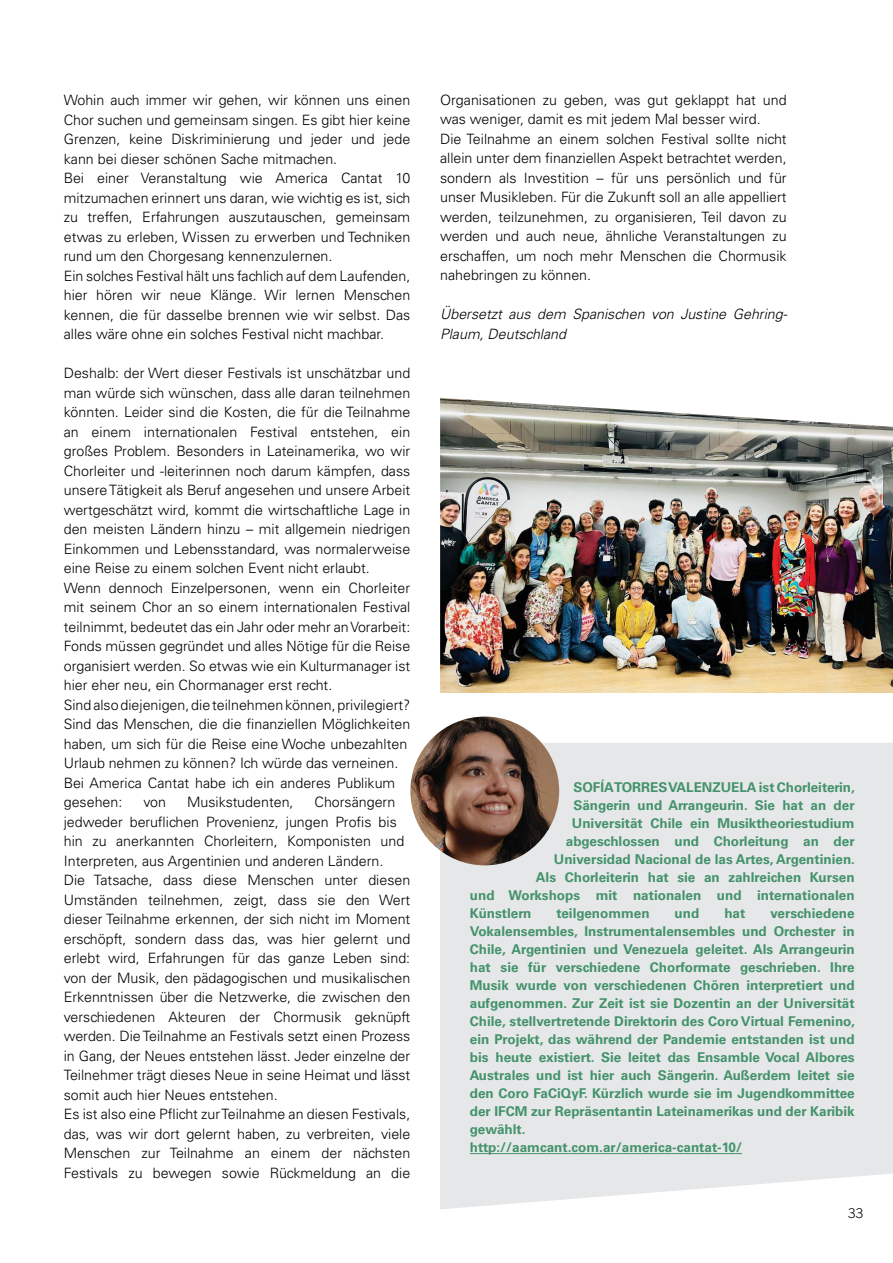
<style>
.page{position:relative;width:893px;height:1263px;background:#fff}
.page>*{position:absolute;margin:0;border:0;box-sizing:border-box;transform-origin:0 0}
.t1{font:300 14.25px/19.5px "Univers LT Std";color:#000}
.t2{font:italic 300 14.25px/19.5px "Univers LT Std";color:#000}
.t3{font:700 13.5px/18px "Univers LT Std";color:#43926b}
.t4{font:300 13.5px "Trade Gothic LT Std";color:#000}
</style>
<div class="page">
<div style="left:440px;top:743px;width:453px;height:466px;background:#e6e7e8"></div>
<hr style="left:470px;top:1153px;width:272px;height:1px;background:#43926b">
<img style="left:410px;top:716px;width:149px;height:149px;border-radius:74px">
<img style="left:440px;top:398px;width:453px;height:295px">
<p class="t1" style="left:64px;top:90px;width:348px">Wohin auch immer wir gehen, wir können uns einen Chor suchen und gemeinsam singen. Es gibt hier keine Grenzen, keine Diskriminierung und jeder und jede kann bei dieser schönen Sache mitmachen.<br>Bei einer Veranstaltung wie America Cantat 10 mitzumachen erinnert uns daran, wie wichtig es ist, sich zu treffen, Erfahrungen auszutauschen, gemeinsam etwas zu erleben, Wissen zu erwerben und Techniken rund um den Chorgesang kennenzulernen.<br>Ein solches Festival hält uns fachlich auf dem Laufenden, hier hören wir neue Klänge. Wir lernen Menschen kennen, die für dasselbe brennen wie wir selbst. Das alles wäre ohne ein solches Festival nicht machbar.</p>
<p class="t1" style="left:64px;top:363px;width:348px">Deshalb: der Wert dieser Festivals ist unschätzbar und man würde sich wünschen, dass alle daran teilnehmen könnten. Leider sind die Kosten, die für die Teilnahme an einem internationalen Festival entstehen, ein großes Problem. Besonders in Lateinamerika, wo wir Chorleiter und -leiterinnen noch darum kämpfen, dass unsere Tätigkeit als Beruf angesehen und unsere Arbeit wertgeschätzt wird, kommt die wirtschaftliche Lage in den meisten Ländern hinzu – mit allgemein niedrigen Einkommen und Lebensstandard, was normalerweise eine Reise zu einem solchen Event nicht erlaubt.<br>Wenn dennoch Einzelpersonen, wenn ein Chorleiter mit seinem Chor an so einem internationalen Festival teilnimmt, bedeutet das ein Jahr oder mehr an Vorarbeit:<br>Fonds müssen gegründet und alles Nötige für die Reise organisiert werden. So etwas wie ein Kulturmanager ist hier eher neu, ein Chormanager erst recht.<br>Sind also diejenigen, die teilnehmen können, privilegiert?<br>Sind das Menschen, die die finanziellen Möglichkeiten haben, um sich für die Reise eine Woche unbezahlten Urlaub nehmen zu können? Ich würde das verneinen.<br>Bei America Cantat habe ich ein anderes Publikum gesehen:</p>
<p class="t1" style="left:64px;top:792px;width:348px;text-indent:251px">Chorsängern jedweder beruflichen Provenienz, jungen Profis bis hin zu anerkannten Chorleitern, Komponisten und Interpreten, aus Argentinien und anderen Ländern.<br>Die Tatsache, dass diese Menschen unter diesen Umständen teilnehmen, zeigt, dass sie den Wert dieser Teilnahme erkennen, der sich nicht im Moment erschöpft, sondern dass das, was hier gelernt und erlebt wird, Erfahrungen für das ganze Leben sind: von der Musik, den pädagogischen und musikalischen Erkenntnissen über die Netzwerke, die zwischen den verschiedenen Akteuren der Chormusik geknüpft werden. Die Teilnahme an Festivals setzt einen Prozess in Gang, der Neues entstehen lässt. Jeder einzelne der Teilnehmer trägt dieses Neue in seine Heimat und lässt somit auch hier Neues entstehen.<br>Es ist also eine Pflicht zur Teilnahme an diesen Festivals, das, was wir dort gelernt haben, zu verbreiten, viele Menschen zur Teilnahme an einem der nächsten Festivals zu bewegen sowie Rückmeldung an die</p>
<p class="t1" style="left:143px;top:792px;width:24px">von</p>
<p class="t1" style="left:187px;top:792px;width:108px">Musikstudenten,</p>
<p class="t1" style="left:440px;top:90px;width:348px">Organisationen zu geben, was gut geklappt hat und was weniger, damit es mit jedem Mal besser wird.<br>Die Teilnahme an einem solchen Festival sollte nicht allein unter dem finanziellen Aspekt betrachtet werden, sondern als Investition – für uns persönlich und für unser Musikleben. Für die Zukunft soll an alle appelliert werden, teilzunehmen, zu organisieren, Teil davon zu werden und auch neue, ähnliche Veranstaltungen zu erschaffen, um noch mehr Menschen die Chormusik nahebringen zu können.</p>
<p class="t2" style="left:440px;top:305px;width:349px">Übersetzt aus dem Spanischen von Justine Gehring-<br>Plaum, Deutschland</p>
<p class="t3" style="left:573px;top:778px;width:283px">SOFÍA TORRES VALENZUELA ist Chorleiterin,</p>
<p class="t3" style="left:573px;top:796px;width:283px">Sängerin und Arrangeurin. Sie hat an der</p>
<p class="t3" style="left:572px;top:814px;width:284px">Universität Chile ein Musiktheoriestudium</p>
<p class="t3" style="left:566px;top:832px;width:290px">abgeschlossen und Chorleitung an der</p>
<p class="t3" style="left:554px;top:850px;width:303px">Universidad Nacional de las Artes, Argentinien.</p>
<p class="t3" style="left:536px;top:868px;width:320px">Als Chorleiterin hat sie an zahlreichen Kursen</p>
<p class="t3" style="left:470px;top:886px;width:386px">und Workshops mit nationalen und internationalen</p>
<p class="t3" style="left:470px;top:904px;width:63px">Künstlern</p>
<p class="t3" style="left:556px;top:904px;width:95px">teilgenommen</p>
<p class="t3" style="left:675px;top:904px;width:26px">und</p>
<p class="t3" style="left:724px;top:904px;width:23px">hat</p>
<p class="t3" style="left:470px;top:904px;width:387px;text-indent:300px">verschiedene Vokalensembles, Instrumentalensembles und Orchester in Chile, Argentinien und Venezuela geleitet. Als Arrangeurin hat sie für verschiedene Chorformate geschrieben. Ihre Musik wurde von verschiedenen Chören interpretiert und aufgenommen. Zur Zeit ist sie Dozentin an der Universität Chile, stellvertretende Direktorin des Coro Virtual Femenino, ein Projekt, das während der Pandemie entstanden ist und bis heute existiert. Sie leitet das Ensamble Vocal Albores Australes und ist hier auch Sängerin. Außerdem leitet sie den Coro FaCiQyF. Kürzlich wurde sie im Jugendkommittee der IFCM zur Repräsentantin Lateinamerikas und der Karibik gewählt.<br>http://aamcant.com.ar/america-cantat-10/</p>
<p class="t4" style="left:848px;top:1205px;width:17px">33</p>
</div>
